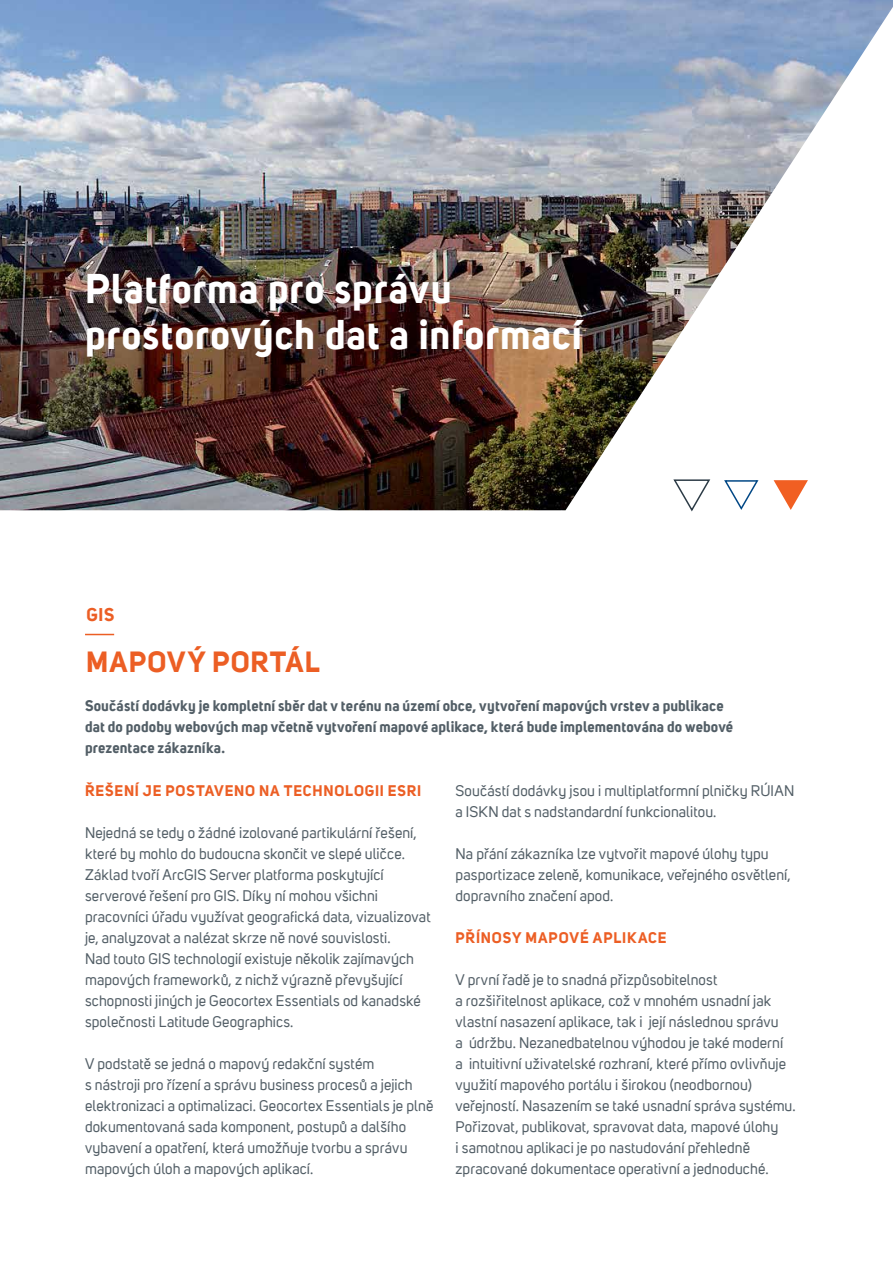
<style>
.page{position:relative;width:893px;height:1263px;background:#fff}
.page>*{position:absolute;margin:0;border:0;box-sizing:border-box;transform-origin:0 0}
.t1{font:700 40.5px/46.5px "Uni Sans";letter-spacing:.02em;color:#fff}
.t2{font:700 28.5px "Uni Sans";letter-spacing:.04em;color:#ec5e24}
.t3{font:700 18px "Uni Sans";color:#ec5e24}
.t4{font:15px/21px "Uni Sans";letter-spacing:.01em;color:#525e66}
.t5{font:700 15px/21px "Uni Sans";letter-spacing:.005em;color:#525e66}
.t6{font:700 15px "Uni Sans";letter-spacing:.055em;color:#ec5e24}
</style>
<div class="page">
<img style="left:0;top:0;width:893px;height:510px">
<svg style="left:85px;top:634px;width:29px;height:1px"></svg>
<svg style="left:723px;top:479px;width:37px;height:31px"></svg>
<svg style="left:774px;top:480px;width:34px;height:30px"></svg>
<svg style="left:673px;top:478px;width:39px;height:34px"></svg>
<h1 class="t1" style="left:85px;top:265px;width:498px">Platforma pro správu prostorových dat a informací</h1>
<p class="t3" style="left:87px;top:603px;width:29px">GIS</p>
<h2 class="t2" style="left:86px;top:644px;width:235px">MAPOVÝ PORTÁL</h2>
<p class="t5" style="left:85px;top:695px;width:650px">Součástí dodávky je kompletní sběr dat v terénu na území obce, vytvoření mapových vrstev a publikace dat do podoby webových map včetně vytvoření mapové aplikace, která bude implementována do webové prezentace zákazníka.</p>
<p class="t6" style="left:85px;top:781px;width:338px">ŘEŠENÍ JE POSTAVENO NA TECHNOLOGII ESRI</p>
<p class="t4" style="left:85px;top:822px;width:347px">Nejedná se tedy o žádné izolované partikulární řešení, které by mohlo do budoucna skončit ve slepé uličce.<br>Základ tvoří ArcGIS Server platforma poskytující serverové řešení pro GIS. Díky ní mohou všichni pracovníci úřadu využívat geografická data, vizualizovat je, analyzovat a nalézat skrze ně nové souvislosti.<br>Nad touto GIS technologií existuje několik zajímavých mapových frameworků, z nichž výrazně převyšující schopnosti jiných je Geocortex Essentials od kanadské společnosti Latitude Geographics.</p>
<p class="t4" style="left:85px;top:1053px;width:350px">V podstatě se jedná o mapový redakční systém<br>s nástroji pro řízení a správu business procesů a jejich elektronizaci a optimalizaci. Geocortex Essentials je plně dokumentovaná sada komponent, postupů a dalšího vybavení a opatření, která umožňuje tvorbu a správu mapových úloh a mapových aplikací.</p>
<p class="t4" style="left:455px;top:780px;width:340px">Součástí dodávky jsou i multiplatformní plničky RÚIAN a ISKN dat s nadstandardní funkcionalitou.</p>
<p class="t4" style="left:455px;top:843px;width:337px">Na přání zákazníka lze vytvořit mapové úlohy typu pasportizace zeleně, komunikace, veřejného osvětlení, dopravního značení apod.</p>
<p class="t6" style="left:455px;top:928px;width:213px">PŘÍNOSY MAPOVÉ APLIKACE</p>
<p class="t4" style="left:455px;top:969px;width:342px">V první řadě je to snadná přizpůsobitelnost<br>a rozšiřitelnost aplikace, což v mnohém usnadní jak vlastní nasazení aplikace, tak i její následnou správu<br>a údržbu. Nezanedbatelnou výhodou je také moderní<br>a intuitivní uživatelské rozhraní, které přímo ovlivňuje využití mapového portálu i širokou (neodbornou) veřejností. Nasazením se také usnadní správa systému.<br>Pořizovat, publikovat, spravovat data, mapové úlohy<br>i samotnou aplikaci je po nastudování přehledně zpracované dokumentace operativní a jednoduché.</p>
</div>
